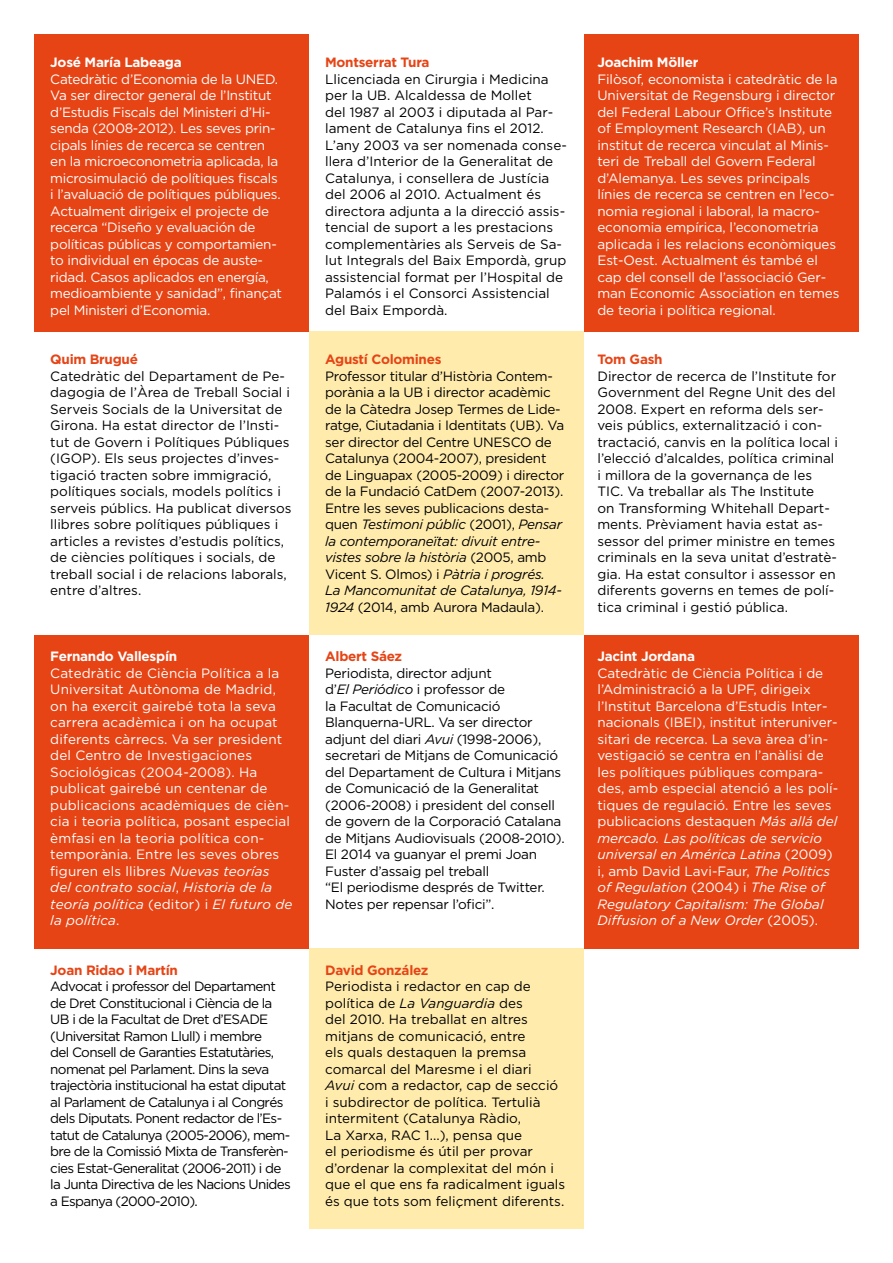
<style>
.page{position:relative;width:893px;height:1263px;background:#fff}
.page>*{position:absolute;margin:0;border:0;box-sizing:border-box;transform-origin:0 0}
.Texto_base{font:13.5px/16.5px "Gotham";color:#000}
.t1{font:13.5px/16.5px "Gotham";letter-spacing:-.01em;color:#fff}
.Texto_base-2{font:13.5px/16.5px "Gotham";letter-spacing:-.02em;color:#000}
.t2{font:13.5px/16.5px "Gotham";letter-spacing:.01em;color:#fff}
.Texto_base-3{font:13.5px/16.5px "Gotham";letter-spacing:-.05em;color:#000}
.Texto_base-4{font:700 13.5px "Gotham";letter-spacing:-.02em;color:#e64415}
.Texto_base-5{font:700 13.5px "Gotham";letter-spacing:-.02em;color:#fff}
.s1{font-style:italic}
</style>
<div class="page">
<div style="left:34px;top:34px;width:275px;height:298px;background:#e64415"></div>
<div style="left:584px;top:34px;width:275px;height:298px;background:#e64415"></div>
<div style="left:34px;top:635px;width:275px;height:313px;background:#e64415"></div>
<div style="left:584px;top:635px;width:275px;height:313px;background:#e64415"></div>
<div style="left:309px;top:332px;width:275px;height:303px;background:#ffecad"></div>
<div style="left:309px;top:948px;width:275px;height:281px;background:#ffecad"></div>
<p class="Texto_base-5" style="left:50px;top:54px;width:133px">José María Labeaga</p>
<p class="t1" style="left:50px;top:70px;width:233px">Catedràtic d’Economia de la UNED.<br>Va ser director general de l’Institut d’Estudis Fiscals del Ministeri d’Hi&shy;senda (2008-2012). Les seves prin&shy;cipals línies de recerca se centren en la microeconometria aplicada, la microsimulació de polítiques fiscals i l’avaluació de polítiques públiques.<br>Actualment dirigeix el projecte de recerca “Diseño y evaluación de políticas públicas y comportamien&shy;to individual en épocas de auste&shy;ridad. Casos aplicados en energía, medioambiente y sanidad”, finançat pel Ministeri d’Economia.</p>
<p class="Texto_base-4" style="left:50px;top:351px;width:89px">Quim Brugué</p>
<p class="Texto_base" style="left:50px;top:367px;width:243px">Catedràtic del Departament de Pe&shy;dagogia de l’Àrea de Treball Social i Serveis Socials de la Universitat de Girona. Ha estat director de l’Insti&shy;tut de Govern i Polítiques Públiques (IGOP). Els seus projectes d’inves&shy;tigació tracten sobre immigració, polítiques socials, models polítics i serveis públics. Ha publicat diversos llibres sobre polítiques públiques i articles a revistes d’estudis polítics, de ciències polítiques i socials, de treball social i de relacions laborals, entre d’altres.</p>
<p class="Texto_base-5" style="left:50px;top:648px;width:128px">Fernando Vallespín</p>
<p class="t2" style="left:50px;top:664px;width:244px">Catedràtic de Ciència Política a la<br>Universitat Autònoma de Madrid, on ha exercit gairebé tota la seva carrera acadèmica i on ha ocupat diferents càrrecs. Va ser president del Centro de Investigaciones<br>Sociológicas (2004-2008). Ha publicat gairebé un centenar de publicacions acadèmiques de cièn&shy;cia i teoria política, posant especial èmfasi en la teoria política con&shy;temporània. Entre les seves obres figuren els llibres <span class="s1">Nuevas teorías del contrato social</span>, <span class="s1">Historia de la teoría política</span> (editor) i <span class="s1">El futuro de la política</span>.</p>
<p class="Texto_base-4" style="left:50px;top:962px;width:129px">Joan Ridao i Martín</p>
<p class="Texto_base-3" style="left:50px;top:978px;width:242px">Advocat i professor del Departament de Dret Constitucional i Ciència de la UB i de la Facultat de Dret d’ESADE (Universitat Ramon Llull) i membre<br>del Consell de Garanties Estatutàries, nomenat pel Parlament. Dins la seva trajectòria institucional ha estat diputat al Parlament de Catalunya i al Congrés dels Diputats. Ponent redactor de l’Es&shy;tatut de Catalunya (2005-2006), mem&shy;bre de la Comissió Mixta de Transferèn&shy;cies Estat-Generalitat (2006-2011) i de la Junta Directiva de les Nacions Unides a Espanya (2000-2010).</p>
<p class="Texto_base-4" style="left:325px;top:54px;width:106px">Montserrat Tura</p>
<p class="Texto_base" style="left:325px;top:70px;width:243px">Llicenciada en Cirurgia i Medicina per la UB. Alcaldessa de Mollet<br>del 1987 al 2003 i diputada al Par&shy;lament de Catalunya fins el 2012.<br>L’any 2003 va ser nomenada conse&shy;llera d’Interior de la Generalitat de Catalunya, i consellera de Justícia del 2006 al 2010. Actualment és directora adjunta a la direcció assis&shy;tencial de suport a les prestacions complementàries als Serveis de Sa&shy;lut Integrals del Baix Empordà, grup assistencial format per l’Hospital de Palamós i el Consorci Assistencial del Baix Empordà.</p>
<p class="Texto_base-4" style="left:325px;top:351px;width:118px">Agustí Colomines</p>
<p class="Texto_base-2" style="left:325px;top:367px;width:241px">Professor titular d’Història Contem&shy;porània a la UB i director acadèmic de la Càtedra Josep Termes de Lide&shy;ratge, Ciutadania i Identitats (UB). Va ser director del Centre UNESCO de Catalunya (2004-2007), president de Linguapax (2005-2009) i director de la Fundació CatDem (2007-2013).<br>Entre les seves publicacions desta&shy;quen <span class="s1">Testimoni públic</span> (2001), <span class="s1">Pensar la contemporaneïtat: divuit entre&shy;vistes sobre la història</span> (2005, amb Vicent S. Olmos) i <span class="s1">Pàtria i progrés.<br>La Mancomunitat de Catalunya, 1914- 1924</span> (2014, amb Aurora Madaula).</p>
<p class="Texto_base-4" style="left:325px;top:648px;width:79px">Albert Sáez</p>
<p class="Texto_base-2" style="left:325px;top:664px;width:241px">Periodista, director adjunt<br>d’<span class="s1">El Periódico</span> i professor de<br>la Facultat de Comunicació Blanquerna-URL. Va ser director adjunt del diari <span class="s1">Avui</span> (1998-2006), secretari de Mitjans de Comunicació del Departament de Cultura i Mitjans de Comunicació de la Generalitat (2006-2008) i president del consell de govern de la Corporació Catalana de Mitjans Audiovisuals (2008-2010).<br>El 2014 va guanyar el premi Joan Fuster d’assaig pel treball<br>“El periodisme després de Twitter.<br>Notes per repensar l’ofici”.</p>
<p class="Texto_base-4" style="left:325px;top:962px;width:105px">David González</p>
<p class="Texto_base" style="left:325px;top:978px;width:242px">Periodista i redactor en cap de política de <span class="s1">La Vanguardia</span> des<br>del 2010. Ha treballat en altres mitjans de comunicació, entre<br>els quals destaquen la premsa comarcal del Maresme i el diari<br><span class="s1">Avui</span> com a redactor, cap de secció<br>i subdirector de política. Tertulià intermitent (Catalunya Ràdio,<br>La Xarxa, RAC 1...), pensa que<br>el periodisme és útil per provar d’ordenar la complexitat del món i que el que ens fa radicalment iguals és que tots som feliçment diferents.</p>
<p class="Texto_base-5" style="left:597px;top:54px;width:102px">Joachim Möller</p>
<p class="t1" style="left:597px;top:70px;width:243px">Filòsof, economista i catedràtic de la Universitat de Regensburg i director del Federal Labour Office’s Institute of Employment Research (IAB), un institut de recerca vinculat al Minis&shy;teri de Treball del Govern Federal d’Alemanya. Les seves principals línies de recerca se centren en l’eco&shy;nomia regional i laboral, la macro&shy;economia empírica, l’econometria aplicada i les relacions econòmiques Est-Oest. Actualment és també el cap del consell de l’associació Ger&shy;man Economic Association en temes de teoria i política regional.</p>
<p class="Texto_base-4" style="left:597px;top:351px;width:67px">Tom Gash</p>
<p class="Texto_base" style="left:597px;top:367px;width:242px">Director de recerca de l’Institute for Government del Regne Unit des del 2008. Expert en reforma dels ser&shy;veis públics, externalització i con&shy;tractació, canvis en la política local i l’elecció d’alcaldes, política criminal i millora de la governança de les TIC. Va treballar als The Institute<br>on Transforming Whitehall Depart&shy;ments. Prèviament havia estat as&shy;sessor del primer ministre en temes criminals en la seva unitat d’estratè&shy;gia. Ha estat consultor i assessor en diferents governs en temes de polí&shy;tica criminal i gestió pública.</p>
<p class="Texto_base-5" style="left:597px;top:648px;width:99px">Jacint Jordana</p>
<p class="t1" style="left:597px;top:664px;width:242px">Catedràtic de Ciència Política i de l’Administració a la UPF, dirigeix l’Institut Barcelona d’Estudis Inter&shy;nacionals (IBEI), institut interuniver&shy;sitari de recerca. La seva àrea d’in&shy;vestigació se centra en l’anàlisi de les polítiques públiques compara&shy;des, amb especial atenció a les polí&shy;tiques de regulació. Entre les seves publicacions destaquen <span class="s1">Más allá del mercado. Las políticas de servicio universal en América Latina</span> (2009) i, amb David Lavi-Faur, <span class="s1">The Politics of Regulation</span> (2004) i <span class="s1">The Rise of Regulatory Capitalism: The Global Diffusion of a New Order</span> (2005).</p>
</div>
